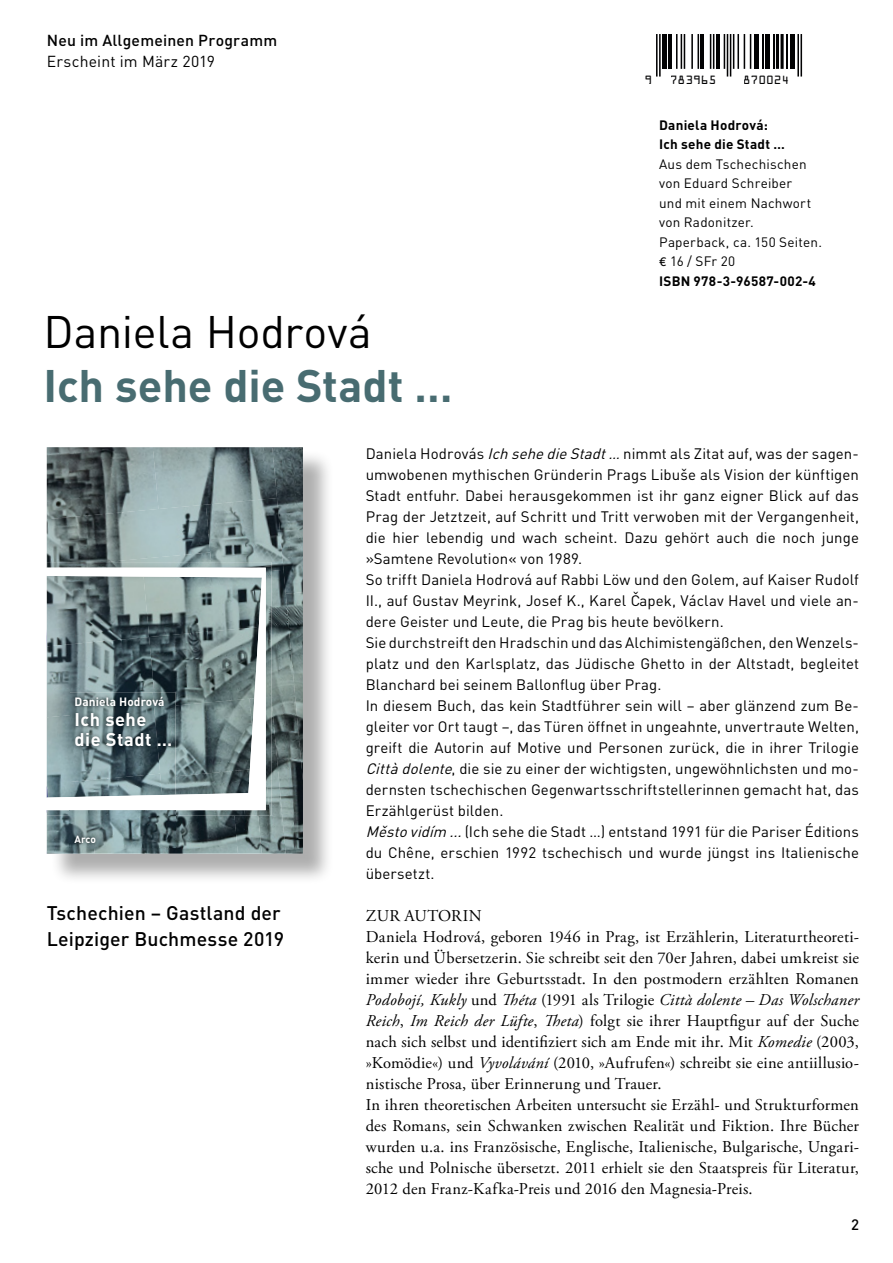
<style>
.page{position:relative;width:893px;height:1263px;background:#fff}
.page>*{position:absolute;margin:0;border:0;box-sizing:border-box;transform-origin:0 0}
.t1{font:700 45px "FFDIN";color:#486c71}
.t2{font:45px "FFDIN";letter-spacing:-.005em;color:#000}
.t3{font:500 19.5px/25.5px "FFDIN";letter-spacing:.005em;color:#000}
.t4{font:700 18.15px/20.2px "FFDIN";letter-spacing:.03em;color:#fff}
.t5{font:16.5px/21px "Adobe Garamond Pro";letter-spacing:.015em;color:#000}
.t6{font:500 15.75px "FFDIN";letter-spacing:.015em;color:#000}
.t7{font:15.75px "FFDIN";letter-spacing:.01em;color:#000}
.t8{font:15px/21px "FFDIN";letter-spacing:.005em;color:#000}
.t9{font:500 15px "FFDIN";color:#000}
.t10{font:13.5px/19.5px "FFDIN";letter-spacing:.015em;color:#000}
.t11{font:700 13.5px/19.5px "FFDIN";letter-spacing:.015em;color:#000}
.t12{font:700 11.85px "FFDIN";letter-spacing:.01em;color:#fff}
.t13{font:10.8px "OCRA";color:#050506}
.t14{font:700 10.35px "FFDIN";color:#fff}
.s1{font-family:"Zine Sans Dis"}
.s2{font-weight:700}
.s3{font-style:italic}
</style>
<div class="page">
<hr style="left:659px;top:34px;width:2px;height:43px;background:#020203">
<hr style="left:656px;top:34px;width:2px;height:43px;background:#020203">
<div style="left:662px;top:34px;width:5px;height:35px;background:#020203"></div>
<hr style="left:668px;top:34px;width:3px;height:35px;background:#020203">
<hr style="left:697px;top:34px;width:2px;height:35px;background:#020203">
<hr style="left:691px;top:34px;width:2px;height:35px;background:#020203">
<hr style="left:684px;top:34px;width:1px;height:35px;background:#020203">
<hr style="left:681px;top:34px;width:1px;height:35px;background:#020203">
<hr style="left:676px;top:34px;width:1px;height:35px;background:#020203">
<hr style="left:701px;top:34px;width:3px;height:35px;background:#020203">
<hr style="left:713px;top:34px;width:1px;height:35px;background:#020203">
<hr style="left:710px;top:34px;width:1px;height:35px;background:#020203">
<hr style="left:716px;top:34px;width:3px;height:35px;background:#020203">
<hr style="left:750px;top:34px;width:1px;height:35px;background:#020203">
<hr style="left:744px;top:34px;width:1px;height:35px;background:#020203">
<hr style="left:737px;top:34px;width:2px;height:35px;background:#020203">
<hr style="left:733px;top:34px;width:1px;height:35px;background:#020203">
<hr style="left:730px;top:34px;width:1px;height:43px;background:#020203">
<hr style="left:727px;top:34px;width:1px;height:43px;background:#020203">
<hr style="left:724px;top:34px;width:1px;height:35px;background:#020203">
<div style="left:754px;top:34px;width:5px;height:35px;background:#020203"></div>
<hr style="left:762px;top:34px;width:2px;height:35px;background:#020203">
<div style="left:765px;top:34px;width:5px;height:35px;background:#020203"></div>
<hr style="left:773px;top:34px;width:1px;height:35px;background:#020203">
<svg style="left:780px;top:34px;width:4px;height:35px"></svg>
<hr style="left:776px;top:34px;width:3px;height:35px;background:#020203">
<hr style="left:787px;top:34px;width:1px;height:35px;background:#020203">
<hr style="left:790px;top:34px;width:4px;height:35px;background:#020203">
<hr style="left:800px;top:34px;width:2px;height:43px;background:#020203">
<hr style="left:797px;top:34px;width:2px;height:43px;background:#020203">
<div style="left:50px;top:450px;width:283px;height:434px;background:#000;opacity:.32"></div>
<img style="left:47px;top:447px;width:106px;height:57px">
<img style="left:153px;top:447px;width:119px;height:57px">
<img style="left:272px;top:447px;width:31px;height:123px">
<img style="left:47px;top:504px;width:159px;height:58px">
<img style="left:206px;top:498px;width:78px;height:72px">
<img style="left:104px;top:552px;width:107px;height:10px">
<img style="left:271px;top:570px;width:32px;height:284px">
<img style="left:286px;top:592px;width:17px;height:169px">
<img style="left:262px;top:696px;width:24px;height:158px">
<img style="left:301px;top:761px;width:2px;height:21px">
<img style="left:47px;top:816px;width:47px;height:38px">
<img style="left:166px;top:816px;width:68px;height:38px">
<img style="left:94px;top:847px;width:72px;height:7px">
<img style="left:234px;top:816px;width:28px;height:38px">
<svg style="left:83px;top:853px;width:12px;height:1px"></svg>
<img style="left:47px;top:562px;width:224px;height:6px">
<img style="left:254px;top:566px;width:17px;height:250px">
<img style="left:47px;top:810px;width:23px;height:6px">
<img style="left:245px;top:770px;width:25px;height:46px">
<img style="left:176px;top:810px;width:69px;height:6px">
<svg style="left:47px;top:568px;width:219px;height:242px;background:#849496"></svg>
<img style="left:70px;top:795px;width:106px;height:52px">
<img style="left:70px;top:692px;width:83px;height:81px">
<img style="left:153px;top:692px;width:23px;height:103px">
<img style="left:70px;top:773px;width:92px;height:24px">
<p class="t6" style="left:47px;top:30px;width:232px">Neu im Allgemeinen Programm</p>
<p class="t7" style="left:47px;top:51px;width:170px">Erscheint im März 2019</p>
<h1 class="t2" style="left:44px;top:303px;width:330px">Daniela Hodrová</h1>
<h1 class="t1" style="left:44px;top:356px;width:410px">Ich sehe die Stadt …</h1>
<p class="t13" style="left:645px;top:75px;width:9px">9</p>
<p class="t13" style="left:670px;top:75px;width:48px">783965</p>
<p class="t13" style="left:743px;top:75px;width:48px">870024</p>
<p class="t11" style="left:659px;top:115px;width:127px">Daniela Hodrová:<br>Ich sehe die Stadt …</p>
<p class="t10" style="left:659px;top:154px;width:164px">Aus dem Tschechischen von Eduard Schreiber<br>und mit einem Nachwort von Radonitzer.<br>Paperback, ca. 150 Seiten. <span class="s1">€</span> 16 / SFr 20<br><span class="s2">ISBN 978-3-96587-002-4</span></p>
<p class="t12" style="left:74px;top:694px;width:92px">Daniela Hodrová</p>
<p class="t4" style="left:74px;top:709px;width:99px">Ich sehe die Stadt …</p>
<p class="t14" style="left:74px;top:832px;width:23px">Arco</p>
<h2 class="t3" style="left:47px;top:900px;width:239px">Tschechien – Gastland der<br>Leipziger Buchmesse 2019</h2>
<p class="t8" style="left:366px;top:442px;width:495px">Daniela Hodrovás <span class="s3">IchsehedieStadt…</span> nimmt als Zitat auf, was der sagen&shy;umwobenen mythischen Gründerin Prags Libuše als Vision der künftigen Stadt entfuhr. Dabei herausgekommen ist ihr ganz eigner Blick auf das Prag der Jetztzeit, auf Schritt und Tritt verwoben mit der Vergangenheit, die hier lebendig und wach scheint. Dazu gehört auch die noch junge »Samtene Revolution« von 1989.<br>So trifft Daniela Hodrová auf Rabbi Löw und den Golem, auf Kaiser Rudolf II., auf Gustav Meyrink, Josef K., Karel Cˇapek, Václav Havel und viele an&shy;dere Geister und Leute, die Prag bis heute bevölkern.<br>Sie durchstreift den Hradschin und das Alchimistengäßchen, den Wenzels&shy;platz und den Karlsplatz, das Jüdische Ghetto in der Altstadt, begleitet Blanchard bei seinem Ballonflug über Prag.<br>In diesem Buch, das kein Stadtführer sein will – aber glänzend zum Be&shy;gleiter vor Ort taugt –, das Türen öffnet in ungeahnte, unvertraute Welten, greift die Autorin auf Motive und Personen zurück, die in ihrer Trilogie <span class="s3">Cittàdolente</span>, die sie zu einer der wichtigsten, ungewöhnlichsten und mo&shy;dernsten tschechischen Gegenwartsschriftstellerinnen gemacht hat, das Erzählgerüst bilden.<br><span class="s3">Meˇstovidím ...</span>(Ich sehe die Stadt …) entstand 1991 für die Pariser Éditions du Chêne, erschien 1992 tschechisch und wurde jüngst ins Italienische übersetzt.</p>
<p class="t5" style="left:366px;top:905px;width:495px">ZUR AUTORIN<br>Daniela Hodrová, geboren 1946 in Prag, ist Erzählerin, Literaturtheoreti&shy;kerin und Übersetzerin. Sie schreibt seit den 70er Jahren, dabei umkreist sie immer wieder ihre Geburtsstadt. In den postmodern erzählten Romanen <span class="s3">Podobojí, Kukly</span> und <span class="s3">Théta</span> (1991 als Trilogie <span class="s3">Città dolente – Das Wolschaner Reich</span>, <span class="s3">Im Reich der Lüfte</span>, <span class="s3">Theta</span>) folgt sie ihrer Hauptfigur auf der Suche nach sich selbst und identifiziert sich am Ende mit ihr. Mit <span class="s3">Komedie</span> (2003, »Komödie«) und <span class="s3">Vyvolávání</span> (2010, »Aufrufen«) schreibt sie eine antiillusio&shy;nistische Prosa, über Erinnerung und Trauer.<br>In ihren theoretischen Arbeiten untersucht sie Erzähl- und Strukturformen des Romans, sein Schwanken zwischen Realität und Fiktion. Ihre Bücher wurden u.a. ins Französische, Englische, Italienische, Bulgarische, Ungari&shy;sche und Polnische übersetzt. 2011 erhielt sie den Staatspreis für Literatur, 2012 den Franz-Kafka-Preis und 2016 den Magnesia-Preis.</p>
<p class="t9" style="left:851px;top:1215px;width:9px">2</p>
</div>
